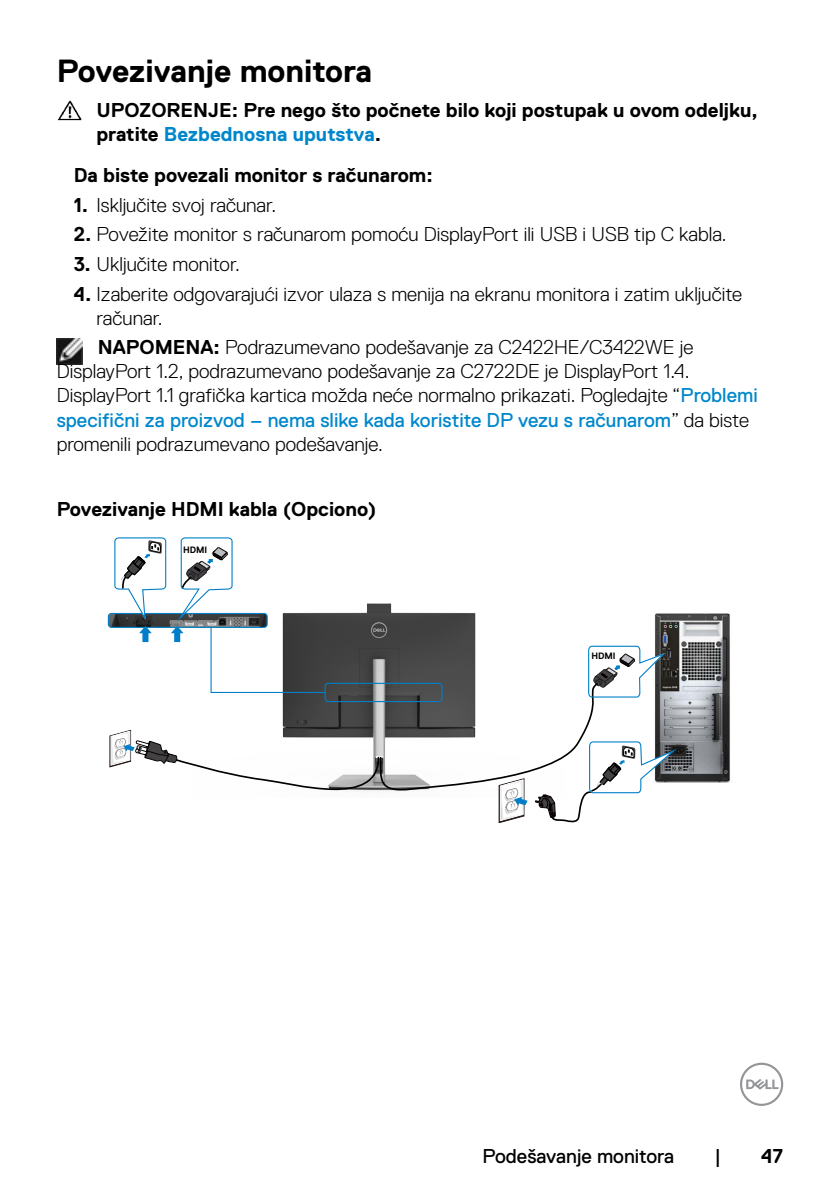
<style>
.page{position:relative;width:840px;height:1191px;background:#fff}
.page>*{position:absolute;margin:0;border:0;box-sizing:border-box;transform-origin:0 0}
.t1{font:700 32px "Dell Replica";color:#000}
.t2{font:300 20px/24px "Dell Replica";color:#000}
.t3{font:700 20px/24px "Dell Replica";color:#000}
.t4{font:20px "Dell Replica";color:#000}
.t5{font:700 9.2px "Dell Replica";color:#040000}
.s1{color:#0087cb}
.s2{font-weight:700}
.s3{font-weight:400;color:#0087cc}
</style>
<div class="page">
<svg style="left:740px;top:1062px;width:42px;height:44px"></svg>
<img style="left:57px;top:100px;width:25px;height:21px">
<img style="left:57px;top:339px;width:25px;height:25px">
<img style="left:679px;top:613px;width:52px;height:169px">
<svg style="left:108px;top:537px;width:571px;height:286px"></svg>
<h1 class="t1" style="left:57px;top:53px;width:317px">Povezivanje monitora</h1>
<p class="t3" style="left:96px;top:98px;width:662px">UPOZORENJE: Pre nego što počnete bilo koji postupak u ovom odeljku, pratite <span class="s1">Bezbednosna uputstva</span>.</p>
<p class="t3" style="left:74px;top:163px;width:360px">Da biste povezali monitor s računarom:</p>
<p class="t2" style="left:74px;top:193px;width:204px"><span class="s2">1.</span> Isključite svoj računar.</p>
<p class="t2" style="left:74px;top:223px;width:654px"><span class="s2">2.</span> Povežite monitor s računarom pomoću DisplayPort ili USB i USB tip C kabla.</p>
<p class="t2" style="left:74px;top:252px;width:168px"><span class="s2">3.</span> Uključite monitor.</p>
<p class="t2" style="left:96px;top:282px;width:646px;text-indent:-23px"><span class="s2">4.</span> Izaberite odgovarajući izvor ulaza s menija na ekranu monitora i zatim uključite računar.</p>
<p class="t2" style="left:57px;top:336px;width:702px;text-indent:41px"><span class="s2">NAPOMENA:</span> Podrazumevano podešavanje za C2422HE/C3422WE je DisplayPort 1.2, podrazumevano podešavanje za C2722DE je DisplayPort 1.4.<br>DisplayPort 1.1 grafička kartica možda neće normalno prikazati. Pogledajte “<span class="s3">Problemi specifični za proizvod – nema slike kada koristite DP vezu s računarom</span>” da biste promenili podrazumevano podešavanje.</p>
<p class="t3" style="left:57px;top:497px;width:321px">Povezivanje HDMI kabla (Opciono)</p>
<p class="t5" style="left:183px;top:544px;width:26px">HDMI</p>
<p class="t5" style="left:591px;top:651px;width:26px">HDMI</p>
<p class="t4" style="left:482px;top:1144px;width:193px">Podešavanje monitora</p>
<p class="t4" style="left:714px;top:1144px;width:8px">|</p>
<p class="t3" style="left:760px;top:1143px;width:23px">47</p>
</div>
